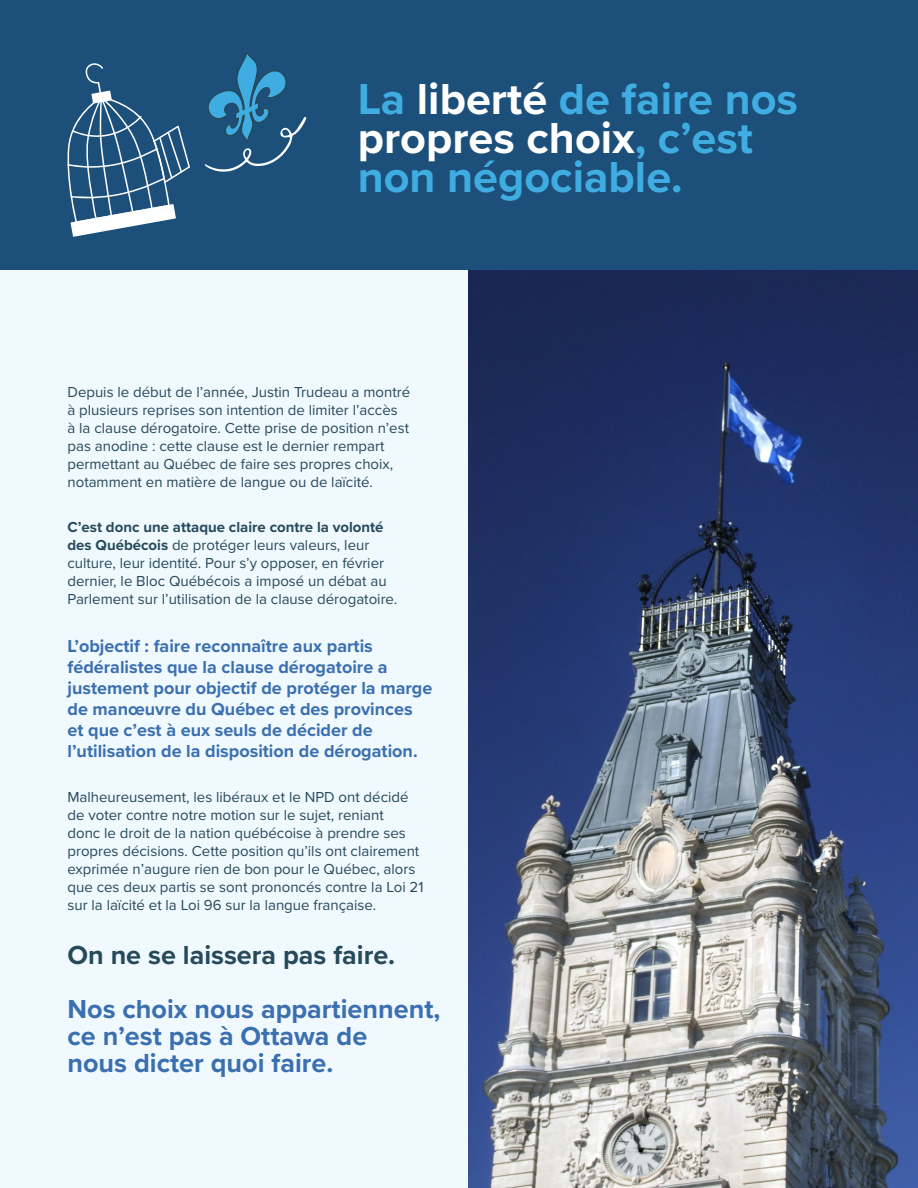
<style>
.page{position:relative;width:918px;height:1188px;background:#f0f9fd}
.page>*{position:absolute;margin:0;border:0;box-sizing:border-box;transform-origin:0 0}
.Textes{font:700 45px/39px "Proxima Nova";color:#40ade2}
.Textes-2{font:700 27px/27px "Proxima Nova";color:#3b6faf}
.Textes-3{font:700 27px "Proxima Nova";color:#26495c}
.Textes-4{font:700 18px/21px "Proxima Nova";color:#3b6faf}
.Textes-5{font:15px/18px "Proxima Nova";color:#26495c}
.s1{color:#fff}
.s2{font-weight:700}
</style>
<div class="page">
<img style="left:469px;top:270px;width:449px;height:918px">
<div style="left:0;top:0;width:918px;height:270px;background:#1c507a"></div>
<svg style="left:67px;top:63px;width:123px;height:174px"></svg>
<svg style="left:204px;top:52px;width:102px;height:120px"></svg>
<p class="Textes" style="left:358px;top:78px;width:442px">La <span class="s1">liberté</span> de faire nos <span class="s1">propres choix</span>, c’est non négociable.</p>
<p class="Textes-5" style="left:68px;top:383px;width:344px">Depuis le début de l’année, Justin Trudeau a montré à plusieurs reprises son intention de limiter l’accès<br>à la clause dérogatoire. Cette prise de position n’est pas anodine : cette clause est le dernier rempart permettant au Québec de faire ses propres choix, notamment en matière de langue ou de laïcité.</p>
<p class="Textes-5" style="left:68px;top:518px;width:331px"><span class="s2">C’est donc une attaque claire contre la volonté des Québécois</span> de protéger leurs valeurs, leur culture, leur identité. Pour s’y opposer, en février dernier, le Bloc Québécois a imposé un débat au Parlement sur l’utilisation de la clause dérogatoire.</p>
<p class="Textes-4" style="left:68px;top:636px;width:366px">L’objectif : faire reconnaître aux partis fédéralistes que la clause dérogatoire a justement pour objectif de protéger la marge de manœuvre du Québec et des provinces et que c’est à eux seuls de décider de l’utilisation de la disposition de dérogation.</p>
<p class="Textes-5" style="left:68px;top:788px;width:358px">Malheureusement, les libéraux et le NPD ont décidé de voter contre notre motion sur le sujet, reniant<br>donc le droit de la nation québécoise à prendre ses propres décisions. Cette position qu’ils ont clairement exprimée n’augure rien de bon pour le Québec, alors que ces deux partis se sont prononcés contre la Loi 21 sur la laïcité et la Loi 96 sur la langue française.</p>
<p class="Textes-3" style="left:68px;top:935px;width:329px">On ne se laissera pas faire.</p>
<p class="Textes-2" style="left:68px;top:995px;width:374px">Nos choix nous appartiennent, ce n’est pas à Ottawa de<br>nous dicter quoi faire.</p>
</div>
